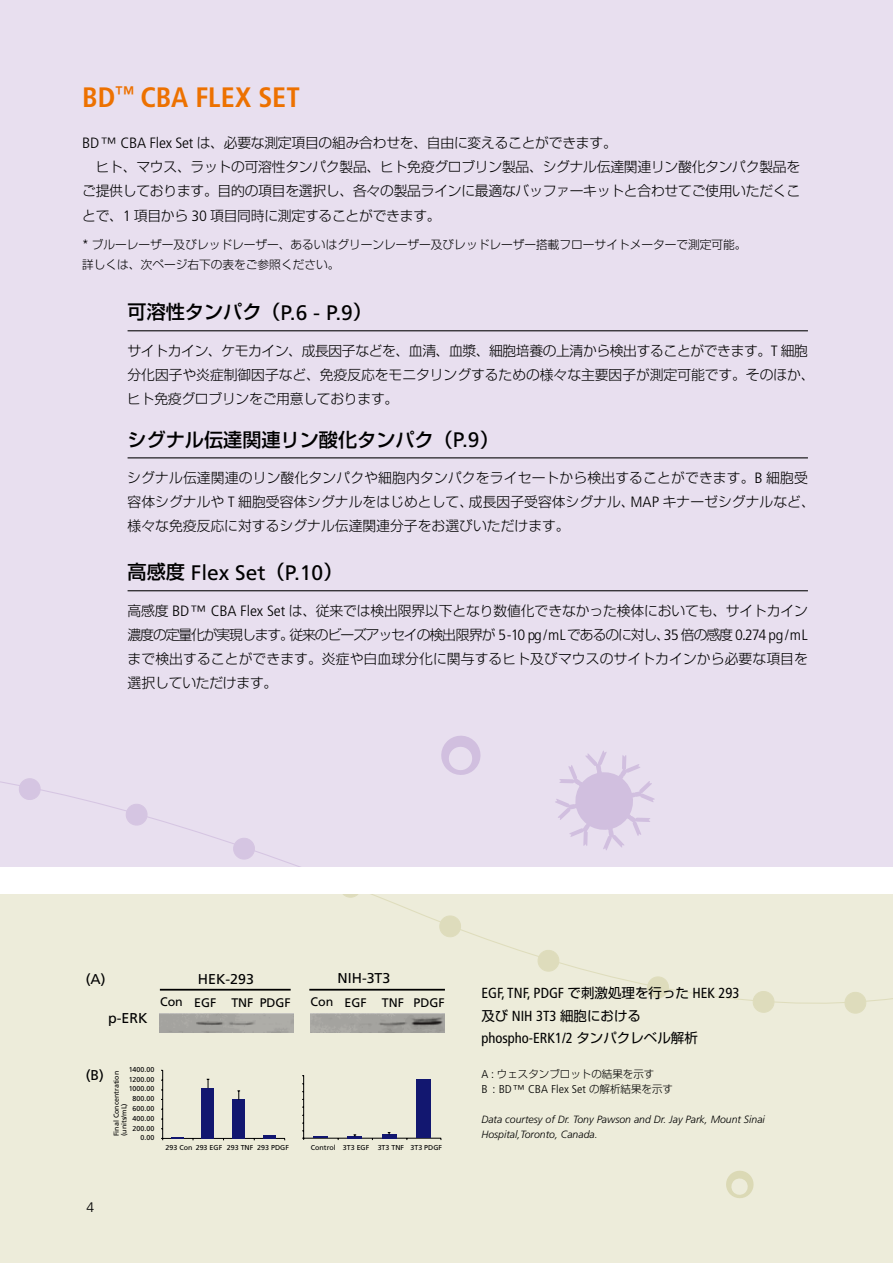
<style>
.page{position:relative;width:893px;height:1263px;background:#fff}
.page>*{position:absolute;margin:0;border:0;box-sizing:border-box;transform-origin:0 0}
.t1{font:700 condensed 28.05px "Frutiger";letter-spacing:-.005em;color:#ed7100}
.t2{font:21px "Frutiger";color:#000}
.t3{font:500 19.2px "Shin Go";color:#000}
.t4{font:condensed 14.55px "Frutiger";color:#000}
.t5{font:14.25px "Frutiger";color:#000}
.t6{font:300 13.8px/24px "Shin Go";letter-spacing:-.02em;color:#000}
.t7{font:300 13.8px/24px "Shin Go";color:#000}
.t8{font:300 13.8px "Frutiger";color:#000}
.t9{font:13.5px "Shin Go";color:#000}
.t10{font:12.45px "Frutiger";color:#000}
.t11{font:300 11.7px/19.5px "Shin Go";color:#000}
.t12{font:300 condensed 11.4px "Frutiger";color:#000;scale:1.1 1}
.t13{font:italic 300 10.5px/15px "Frutiger";color:#000}
.t14{font:300 10.5px "Shin Go";color:#000}
.t15{font:7.05px/9.8px "Frutiger";color:#000;text-align:right}
.s1{font-family:"Frutiger";font-stretch:condensed;font-size:14.85px}
.s2{font-family:"Frutiger";font-stretch:condensed;font-size:12.6px}
.s3{font-family:"Frutiger";font-weight:400;font-size:21px}
.s4{font-family:"Shin Go";font-weight:500;font-size:19.2px}
.s5{font-family:"Shin Go";font-stretch:normal;font-size:13.5px}
.s6{font-family:"Frutiger";font-stretch:condensed;font-size:14.55px}
.s7{font-family:"Frutiger";font-stretch:condensed;font-size:11.4px}
.s8{font-family:"Shin Go";font-stretch:normal;font-size:10.5px}
</style>
<div class="page">
<div style="left:0;top:880px;width:893px;height:383px;background:#edecda"></div>
<div style="left:0;top:0;width:893px;height:872px;background:#e8dfef"></div>
<svg style="left:0;top:781px;width:893px;height:223px"></svg>
<svg style="left:843px;top:990px;width:25px;height:24px"></svg>
<svg style="left:751px;top:989px;width:25px;height:24px"></svg>
<svg style="left:646px;top:975px;width:24px;height:24px"></svg>
<svg style="left:124px;top:802px;width:25px;height:24px"></svg>
<svg style="left:17px;top:778px;width:25px;height:22px"></svg>
<svg style="left:536px;top:948px;width:25px;height:24px"></svg>
<svg style="left:438px;top:914px;width:25px;height:24px"></svg>
<svg style="left:338px;top:874px;width:25px;height:24px"></svg>
<svg style="left:232px;top:836px;width:25px;height:24px"></svg>
<svg style="left:441px;top:736px;width:40px;height:39px"></svg>
<svg style="left:726px;top:1171px;width:28px;height:27px"></svg>
<hr style="left:128px;top:330px;width:680px;height:1px;background:#000">
<hr style="left:128px;top:457px;width:680px;height:1px;background:#000">
<hr style="left:128px;top:590px;width:680px;height:1px;background:#000">
<hr style="left:162px;top:1070px;width:1px;height:70px;background:#000">
<hr style="left:161px;top:1138px;width:124px;height:1px;background:#000">
<hr style="left:303px;top:1075px;width:1px;height:65px;background:#000">
<hr style="left:302px;top:1138px;width:139px;height:1px;background:#000">
<svg style="left:171px;top:1137px;width:13px;height:1px"></svg>
<div style="left:202px;top:1088px;width:12px;height:50px;background:#121770"></div>
<svg style="left:314px;top:1136px;width:14px;height:2px"></svg>
<hr style="left:382px;top:1134px;width:14px;height:4px;background:#121770">
<div style="left:416px;top:1079px;width:14px;height:59px;background:#121770"></div>
<svg style="left:207px;top:1079px;width:2px;height:9px"></svg>
<div style="left:232px;top:1099px;width:13px;height:40px;background:#121770"></div>
<svg style="left:263px;top:1135px;width:12px;height:3px"></svg>
<svg style="left:237px;top:1090px;width:3px;height:10px"></svg>
<svg style="left:348px;top:1134px;width:14px;height:4px"></svg>
<hr style="left:160px;top:989px;width:131px;height:1px;background:#000">
<hr style="left:309px;top:989px;width:136px;height:1px;background:#000">
<img style="left:159px;top:1013px;width:135px;height:19px">
<img style="left:310px;top:1013px;width:135px;height:19px">
<svg style="left:555px;top:751px;width:100px;height:99px"></svg>
<h1 class="t1" style="left:82px;top:80px;width:219px">BD<sup>™</sup> CBA FLEX SET</h1>
<p class="t6" style="left:82px;top:130px;width:536px"><span class="s1">BD™ CBA Flex Set</span> は、必要な測定項目の組み合わせを、自由に変えることができます。</p>
<p class="t6" style="left:96px;top:154px;width:706px">ヒト、マウス、ラットの可溶性タンパク製品、ヒト免疫グロブリン製品、シグナル伝達関連リン酸化タンパク製品を</p>
<p class="t6" style="left:82px;top:178px;width:720px">ご提供しております。目的の項目を選択し、各々の製品ラインに最適なバッファーキットと合わせてご使用いただくこ</p>
<p class="t6" style="left:82px;top:203px;width:360px">とで、<span class="s1">1</span> 項目から <span class="s1">30</span> 項目同時に測定することができます。</p>
<p class="t11" style="left:82px;top:235px;width:666px"><span class="s2">*</span> ブルーレーザー及びレッドレーザー、あるいはグリーンレーザー及びレッドレーザー搭載フローサイトメーターで測定可能。詳しくは、次ページ右下の表をご参照ください。</p>
<h3 class="t3" style="left:128px;top:300px;width:246px">可溶性タンパク（<span class="s3">P.6 - P.9</span>）</h3>
<p class="t6" style="left:127px;top:338px;width:689px">サイトカイン、ケモカイン、成長因子などを、血清、血漿、細胞培養の上清から検出することができます。<span class="s1">T</span> 細胞分化因子や炎症制御因子など、免疫反応をモニタリングするための様々な主要因子が測定可能です。そのほか、ヒト免疫グロブリンをご用意しております。</p>
<h3 class="t3" style="left:128px;top:427px;width:373px">シグナル伝達関連リン酸化タンパク（<span class="s3">P.9</span>）</h3>
<p class="t7" style="left:127px;top:465px;width:689px">シグナル伝達関連のリン酸化タンパクや細胞内タンパクをライセートから検出することができます。<span class="s1">B</span> 細胞受容体シグナルや <span class="s1">T</span> 細胞受容体シグナルをはじめとして、成長因子受容体シグナル、<span class="s1">MAP</span> キナーゼシグナルなど、様々な免疫反応に対するシグナル伝達関連分子をお選びいただけます。</p>
<h2 class="t2" style="left:128px;top:560px;width:216px"><span class="s4">高感度</span> Flex Set<span class="s4">（</span>P.10<span class="s4">）</span></h2>
<p class="t6" style="left:128px;top:598px;width:682px;text-align:justify">高感度 <span class="s1">BD™ CBA Flex Set</span> は、従来では検出限界以下となり数値化できなかった検体においても、サイトカイン濃度の定量化が実現します。従来のビーズアッセイの検出限界が <span class="s1">5-10 pg /mL</span> であるのに対し、<span class="s1">35</span> 倍の感度 <span class="s1">0.274 pg/mL</span>まで検出することができます。炎症や白血球分化に関与するヒト及びマウスのサイトカインから必要な項目を選択していただけます。</p>
<p class="t5" style="left:86px;top:970px;width:21px">(A)</p>
<p class="t5" style="left:108px;top:1010px;width:41px">p-ERK</p>
<p class="t5" style="left:198px;top:970px;width:58px">HEK-293</p>
<p class="t5" style="left:337px;top:970px;width:54px">NIH-3T3</p>
<p class="t10" style="left:160px;top:995px;width:132px">Con EGF TNF PDGF</p>
<p class="t10" style="left:310px;top:995px;width:136px">Con EGF TNF PDGF</p>
<p class="t5" style="left:86px;top:1066px;width:20px">(B)</p>
<p class="t15" style="left:129px;top:1064px;width:27px">1400.00<br>1200.00<br>1000.00<br>800.00<br>600.00<br>400.00<br>200.00<br>0.00</p>
<p class="t15" style="left:112px;top:1136px;width:67px;line-height:7.8px;text-align:left;rotate:-90deg">Final Concentration (units/mL)</p>
<p class="t15" style="left:165px;top:1143px;width:125px">293 Con 293 EGF 293 TNF 293 PDGF</p>
<p class="t15" style="left:311px;top:1143px;width:133px">Control 3T3 EGF 3T3 TNF 3T3 PDGF</p>
<p class="t8" style="left:87px;top:1200px;width:9px">4</p>
<p class="t4" style="left:481px;top:984px;width:260px">EGF, TNF, PDGF <span class="s5">で刺激処理を行った</span> HEK 293</p>
<p class="t9" style="left:481px;top:1006px;width:161px">及び <span class="s6">NIH 3T3</span> 細胞における</p>
<p class="t4" style="left:481px;top:1029px;width:218px">phospho-ERK1/2 <span class="s5">タンパクレベル解析</span></p>
<p class="t14" style="left:481px;top:1067px;width:175px"><span class="s7">A :</span> ウェスタンブロットの結果を示す</p>
<p class="t12" style="left:481px;top:1082px;width:176px">B : BD™ CBA Flex Set <span class="s8">の解析結果を示す</span></p>
<p class="t13" style="left:481px;top:1111px;width:285px">Data courtesy of Dr. Tony Pawson and Dr. Jay Park, Mount Sinai<br>Hospital,Toronto, Canada.</p>
</div>
